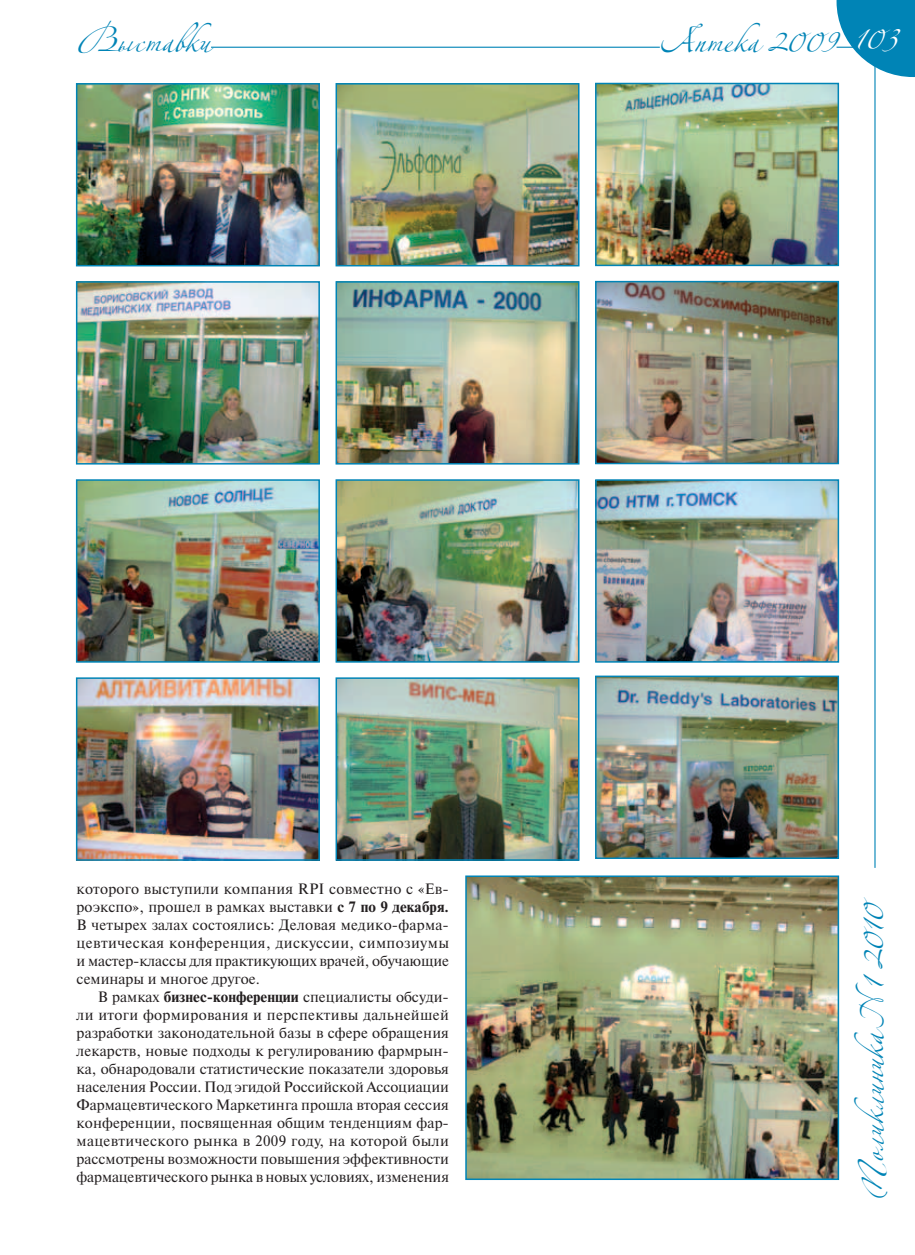
<style>
.page{position:relative;width:915px;height:1255px;background:#fff}
.page>*{position:absolute;margin:0;border:0;box-sizing:border-box;transform-origin:0 0}
.t1{font:45px "Zeferino One";color:#0084b6}
.t2{font:45px "Zeferino One";color:#fff}
.t3{font:15px/18px "Newton C";letter-spacing:-.005em;color:#231f20;text-align:justify}
.s1{font-weight:700}
</style>
<div class="page">
<hr style="left:874px;top:64px;width:1px;height:803px;background:#0084b6">
<hr style="left:88px;top:47px;width:766px;height:1px;background:#0084b6">
<svg style="left:836px;top:0;width:78px;height:77px"></svg>
<img style="left:79px;top:86px;width:238px;height:177px">
<div style="left:76px;top:83px;width:244px;height:183px;border:2px solid #0084b6"></div>
<img style="left:79px;top:284px;width:238px;height:177px">
<div style="left:76px;top:281px;width:244px;height:183px;border:2px solid #0084b6"></div>
<img style="left:79px;top:482px;width:238px;height:177px">
<div style="left:76px;top:479px;width:244px;height:183px;border:2px solid #0084b6"></div>
<img style="left:79px;top:680px;width:238px;height:177px">
<div style="left:76px;top:677px;width:244px;height:183px;border:2px solid #0084b6"></div>
<img style="left:598px;top:678px;width:237px;height:178px">
<div style="left:595px;top:675px;width:243px;height:184px;border:2px solid #0084b6"></div>
<img style="left:338px;top:86px;width:238px;height:177px">
<div style="left:335px;top:83px;width:244px;height:183px;border:2px solid #0084b6"></div>
<img style="left:338px;top:284px;width:238px;height:177px">
<div style="left:335px;top:281px;width:244px;height:183px;border:2px solid #0084b6"></div>
<img style="left:338px;top:482px;width:238px;height:177px">
<div style="left:335px;top:479px;width:244px;height:183px;border:2px solid #0084b6"></div>
<img style="left:338px;top:680px;width:238px;height:177px">
<div style="left:335px;top:677px;width:244px;height:183px;border:2px solid #0084b6"></div>
<img style="left:598px;top:86px;width:237px;height:177px">
<div style="left:595px;top:83px;width:243px;height:183px;border:2px solid #0084b6"></div>
<img style="left:468px;top:878px;width:367px;height:298px">
<div style="left:465px;top:875px;width:373px;height:304px;border:2px solid #0084b6"></div>
<img style="left:598px;top:482px;width:237px;height:177px">
<div style="left:595px;top:479px;width:243px;height:183px;border:2px solid #0084b6"></div>
<img style="left:598px;top:284px;width:237px;height:177px">
<div style="left:595px;top:281px;width:243px;height:183px;border:2px solid #0084b6"></div>
<div style="left:659px;top:12px;width:177px;height:39px;background:#fff"></div>
<div style="left:77px;top:12px;width:134px;height:39px;background:#fff"></div>
<h1 class="t1" style="left:77px;top:9px;width:135px">Выставки</h1>
<h1 class="t1" style="left:659px;top:9px;width:178px">Аптека 2009</h1>
<h1 class="t2" style="left:853px;top:6px;width:45px">103</h1>
<p class="t3" style="left:77px;top:880px;width:374px">которого выступили компания RPI совместно с «Ев&shy;роэкспо», прошел в рамках выставки <span class="s1">с 7 по 9 декабря.<br></span>В четырех залах состоялись: Деловая медико-фарма&shy;цевтическая конференция, дискуссии, симпозиумы и мастер-классы для практикующих врачей, обучающие семинары и многое другое.</p>
<p class="t3" style="left:77px;top:988px;width:374px;text-indent:21px">В рамках <span class="s1">бизнес-конференции</span> специалисты обсуди&shy;ли итоги формирования и перспективы дальнейшей разработки законодательной базы в сфере обращения лекарств, новые подходы к регулированию фармрын&shy;ка, обнародовали статистические показатели здоровья населения России. Под эгидой Российской Ассоциации Фармацевтического Маркетинга прошла вторая сессия конференции, посвященная общим тенденциям фар&shy;мацевтического рынка в 2009 году, на которой были рассмотрены возможности повышения эффективности фармацевтического рынка в новых условиях, изменения</p>
<h1 class="t1" style="left:840px;top:1198px;width:303px;rotate:-90deg">Поликлиника N1 2010</h1>
</div>
